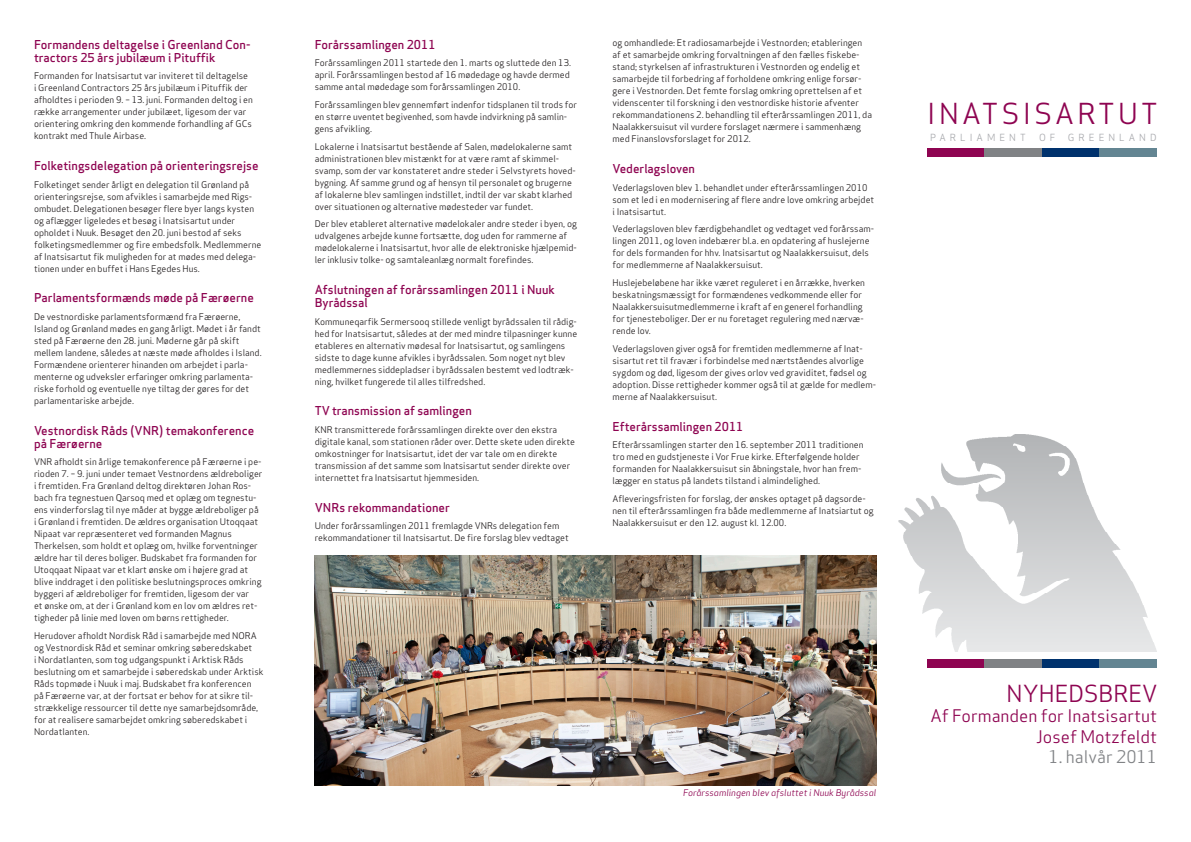
<style>
.page{position:relative;width:1191px;height:842px;background:#fff}
.page>*{position:absolute;margin:0;border:0;box-sizing:border-box;transform-origin:0 0}
.t1{font:28.3px "Apex Sans";letter-spacing:.12em;color:#8e0451}
.t2{font:23px "Apex Sans";color:#8e0451}
.t3{font:17px "Apex Sans";color:#8e0451}
.t4{font:17px "Apex Sans";color:#808285}
.overskrift{font:500 12px/13px "Apex Sans";color:#8e0451}
.t5{font:9.6px "Apex Sans";letter-spacing:.42em;color:#a8a9ad}
.brød{font:9px/12px "Apex Sans";color:#231f20}
.brød-2{font:italic 9px "Apex Sans";color:#8e0451}
</style>
<div class="page">
<div style="left:927px;top:659px;width:57px;height:9px;background:#8e0451"></div>
<div style="left:984px;top:659px;width:58px;height:9px;background:#808285"></div>
<div style="left:1042px;top:659px;width:57px;height:9px;background:#00326d"></div>
<div style="left:1099px;top:659px;width:58px;height:9px;background:#638592"></div>
<img style="left:898px;top:434px;width:259px;height:217px">
<div style="left:927px;top:148px;width:57px;height:8px;background:#8e0451"></div>
<div style="left:984px;top:148px;width:58px;height:8px;background:#808285"></div>
<div style="left:1042px;top:148px;width:57px;height:8px;background:#00326d"></div>
<div style="left:1099px;top:148px;width:58px;height:8px;background:#638592"></div>
<img style="left:315px;top:556px;width:561px;height:229px">
<p class="overskrift" style="left:34px;top:36px;width:218px">Formandens deltagelse i Greenland Con&shy;tractors 25 års jubilæum i Pituffik</p>
<p class="brød" style="left:34px;top:69px;width:220px">Formanden for Inatsisartut var inviteret til deltagelse<br>i Greenland Contractors 25 års jubilæum i Pituffik der afholdtes i perioden 9. – 13. juni. Formanden deltog i en række arrangementer under jubilæet, ligesom der var orientering omkring den kommende forhandling af GCs kontrakt med Thule Airbase.</p>
<p class="overskrift" style="left:34px;top:158px;width:226px">Folketingsdelegation på orienteringsrejse</p>
<p class="brød" style="left:34px;top:178px;width:229px">Folketinget sender årligt en delegation til Grønland på orienteringsrejse, som afvikles i samarbejde med Rigs&shy;ombudet. Delegationen besøger flere byer langs kysten og aflægger ligeledes et besøg i Inatsisartut under opholdet i Nuuk. Besøget den 20. juni bestod af seks folketingsmedlemmer og fire embedsfolk. Medlemmerne af Inatsisartut fik muligheden for at mødes med delega&shy;tionen under en buffet i Hans Egedes Hus.</p>
<p class="overskrift" style="left:34px;top:290px;width:221px">Parlamentsformænds møde på Færøerne</p>
<p class="brød" style="left:34px;top:310px;width:229px">De vestnordiske parlamentsformænd fra Færøerne, Island og Grønland mødes en gang årligt. Mødet i år fandt sted på Færøerne den 28. juni. Møderne går på skift mellem landene, således at næste møde afholdes i Island.<br>Formændene orienterer hinanden om arbejdet i parla&shy;menterne og udveksler erfaringer omkring parlamenta&shy;riske forhold og eventuelle nye tiltag der gøres for det parlamentariske arbejde.</p>
<p class="overskrift" style="left:34px;top:422px;width:222px">Vestnordisk Råds (VNR) temakonference på Færøerne</p>
<p class="brød" style="left:34px;top:455px;width:230px">VNR afholdt sin årlige temakonference på Færøerne i pe&shy;rioden 7. – 9. juni under temaet Vestnordens ældreboliger i fremtiden. Fra Grønland deltog direktøren Johan Ros&shy;bach fra tegnestuen Qarsoq med et oplæg om tegnestu&shy;ens vinderforslag til nye måder at bygge ældreboliger på i Grønland i fremtiden. De ældres organisation Utoqqaat Nipaat var repræsenteret ved formanden Magnus Therkelsen, som holdt et oplæg om, hvilke forventninger ældre har til deres boliger. Budskabet fra formanden for Utoqqaat Nipaat var et klart ønske om i højere grad at blive inddraget i den politiske beslutningsproces omkring byggeri af ældreboliger for fremtiden, ligesom der var<br>et ønske om, at der i Grønland kom en lov om ældres ret&shy;tigheder på linie med loven om børns rettigheder.</p>
<p class="brød" style="left:34px;top:629px;width:231px">Herudover afholdt Nordisk Råd i samarbejde med NORA og Vestnordisk Råd et seminar omkring søberedskabet<br>i Nordatlanten, som tog udgangspunkt i Arktisk Råds beslutning om et samarbejde i søberedskab under Arktisk Råds topmøde i Nuuk i maj. Budskabet fra konferencen på Færøerne var, at der fortsat er behov for at sikre til&shy;strækkelige ressourcer til dette nye samarbejdsområde, for at realisere samarbejdet omkring søberedskabet i Nordatlanten.</p>
<p class="overskrift" style="left:315px;top:36px;width:122px">Forårssamlingen 2011</p>
<p class="brød" style="left:315px;top:56px;width:258px">Forårssamlingen 2011 startede den 1. marts og sluttede den 13. april. Forårssamlingen bestod af 16 mødedage og havde dermed samme antal mødedage som forårssamlingen 2010.</p>
<p class="brød" style="left:315px;top:98px;width:264px">Forårssamlingen blev gennemført indenfor tidsplanen til trods for en større uventet begivenhed, som havde indvirkning på samlin&shy;gens afvikling.</p>
<p class="brød" style="left:315px;top:140px;width:262px">Lokalerne i Inatsisartut bestående af Salen, mødelokalerne samt administrationen blev mistænkt for at være ramt af skimmel&shy;svamp, som der var konstateret andre steder i Selvstyrets hoved&shy;bygning. Af samme grund og af hensyn til personalet og brugerne af lokalerne blev samlingen indstillet, indtil der var skabt klarhed over situationen og alternative mødesteder var fundet.</p>
<p class="brød" style="left:315px;top:217px;width:264px">Der blev etableret alternative mødelokaler andre steder i byen, og udvalgenes arbejde kunne fortsætte, dog uden for rammerne af mødelokalerne i Inatsisartut, hvor alle de elektroniske hjælpemid&shy;ler inklusiv tolke- og samtaleanlæg normalt forefindes.</p>
<p class="overskrift" style="left:315px;top:282px;width:242px">Afslutningen af forårssamlingen 2011 i Nuuk<br>Byrådssal</p>
<p class="brød" style="left:315px;top:315px;width:264px">Kommuneqarfik Sermersooq stillede venligt byrådssalen til rådig&shy;hed for Inatsisartut, således at der med mindre tilpasninger kunne etableres en alternativ mødesal for Inatsisartut, og samlingens sidste to dage kunne afvikles i byrådssalen. Som noget nyt blev medlemmernes siddepladser i byrådssalen bestemt ved lodtræk&shy;ning, hvilket fungerede til alles tilfredshed.</p>
<p class="overskrift" style="left:315px;top:403px;width:159px">TV transmission af samlingen</p>
<p class="brød" style="left:315px;top:423px;width:262px">KNR transmitterede forårssamlingen direkte over den ekstra digitale kanal, som stationen råder over. Dette skete uden direkte omkostninger for Inatsisartut, idet der var tale om en direkte transmission af det samme som Inatsisartut sender direkte over internettet fra Inatsisartut hjemmesiden.</p>
<p class="overskrift" style="left:315px;top:499px;width:137px">VNRs rekommandationer</p>
<p class="brød" style="left:315px;top:519px;width:255px">Under forårssamlingen 2011 fremlagde VNRs delegation fem rekommandationer til Inatsisartut. De fire forslag blev vedtaget</p>
<p class="brød" style="left:612px;top:36px;width:261px">og omhandlede: Et radiosamarbejde i Vestnorden; etableringen af et samarbejde omkring forvaltningen af den fælles fiskebe&shy;stand; styrkelsen af infrastrukturen i Vestnorden og endelig et samarbejde til forbedring af forholdene omkring enlige forsør&shy;gere i Vestnorden. Det femte forslag omkring oprettelsen af et videnscenter til forskning i den vestnordiske historie afventer rekommandationens 2. behandling til efterårssamlingen 2011, da Naalakkersuisut vil vurdere forslaget nærmere i sammenhæng med Finanslovsforslaget for 2012.</p>
<p class="overskrift" style="left:612px;top:161px;width:84px">Vederlagsloven</p>
<p class="brød" style="left:612px;top:181px;width:263px">Vederlagsloven blev 1. behandlet under efterårssamlingen 2010 som et led i en modernisering af flere andre love omkring arbejdet i Inatsisartut.</p>
<p class="brød" style="left:612px;top:222px;width:263px">Vederlagsloven blev færdigbehandlet og vedtaget ved forårssam&shy;lingen 2011, og loven indebærer bl.a. en opdatering af huslejerne for dels formanden for hhv. Inatsisartut og Naalakkersuisut, dels for medlemmerne af Naalakkersuisut.</p>
<p class="brød" style="left:612px;top:276px;width:254px">Huslejebeløbene har ikke været reguleret i en årrække, hverken beskatningsmæssigt for formændenes vedkommende eller for Naalakkersuisutmedlemmerne i kraft af en generel forhandling for tjenesteboliger. Der er nu foretaget regulering med nærvæ&shy;rende lov.</p>
<p class="brød" style="left:612px;top:342px;width:265px">Vederlagsloven giver også for fremtiden medlemmerne af Inat&shy;sisartut ret til fravær i forbindelse med nærtståendes alvorlige sygdom og død, ligesom der gives orlov ved graviditet, fødsel og adoption. Disse rettigheder kommer også til at gælde for medlem&shy;merne af Naalakkersuisut.</p>
<p class="overskrift" style="left:612px;top:418px;width:132px">Efterårssamlingen 2011</p>
<p class="brød" style="left:612px;top:438px;width:252px">Efterårssamlingen starter den 16. september 2011 traditionen tro med en gudstjeneste i Vor Frue kirke. Efterfølgende holder formanden for Naalakkersuisut sin åbningstale, hvor han frem&shy;lægger en status på landets tilstand i almindelighed.</p>
<p class="brød" style="left:612px;top:492px;width:263px">Afleveringsfristen for forslag, der ønskes optaget på dagsorde&shy;nen til efterårssamlingen fra både medlemmerne af Inatsiartut og<br>Naalakkersuisut er den 12. august kl. 12.00.</p>
<p class="brød-2" style="left:683px;top:785px;width:195px">Forårssamlingen blev afsluttet i Nuuk Byrådssal</p>
<p class="t1" style="left:927px;top:91px;width:232px">INATSISARTUT</p>
<p class="t5" style="left:930px;top:129px;width:97px">PARLIAMENT</p>
<p class="t5" style="left:1039px;top:129px;width:18px">O F</p>
<p class="t5" style="left:1067px;top:129px;width:90px">GREENLAND</p>
<p class="t2" style="left:1006px;top:675px;width:153px">NYHEDSBREV</p>
<p class="t3" style="left:930px;top:702px;width:228px">Af Formanden for Inatsisartut</p>
<p class="t3" style="left:1036px;top:722px;width:122px">Josef Motzfeldt</p>
<p class="t4" style="left:1048px;top:743px;width:110px">1. halvår 2011</p>
</div>
